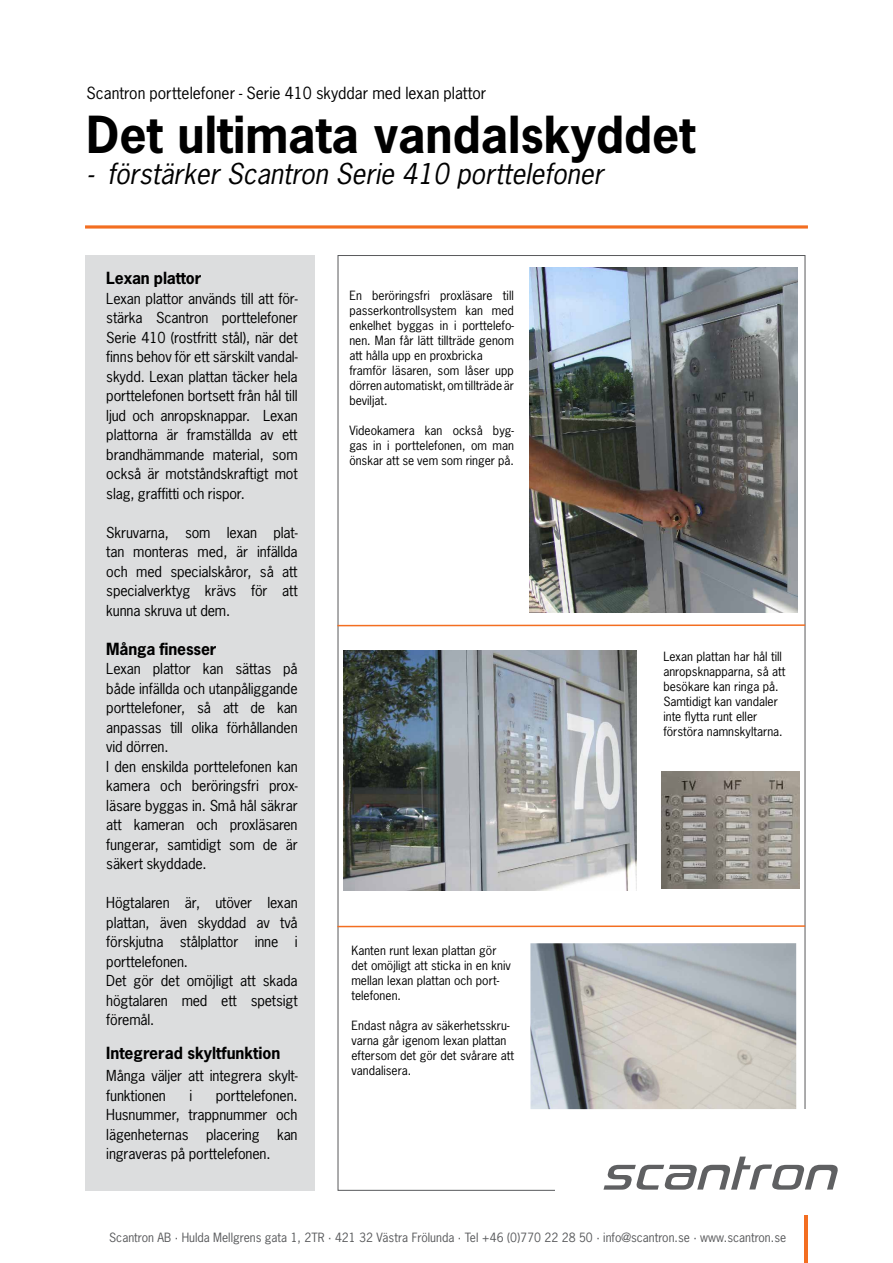
<style>
.page{position:relative;width:893px;height:1263px;background:#fff}
.page>*{position:absolute;margin:0;border:0;box-sizing:border-box;transform-origin:0 0}
.t1{font:700 48px "News Gothic Std";color:#000}
.t2{font:italic 27px "News Gothic Std";color:#000}
.t3{font:15.75px "News Gothic Std";color:#000}
.t4{font:700 15.75px "News Gothic Std";letter-spacing:-.01em;color:#000}
.t5{font:14.25px/19.5px "News Gothic Std";letter-spacing:-.01em;color:#000;text-align:justify}
.t6{font:12px/15px "News Gothic Std";color:#000}
.t7{font:12px "News Gothic Std";color:#58595b}
.s1{font-style:inherit}
</style>
<div class="page">
<div style="left:85px;top:255px;width:230px;height:936px;background:#dcddde"></div>
<svg style="left:85px;top:225px;width:723px;height:4px;background:#f58b4d"></svg>
<svg style="left:337px;top:624px;width:469px;height:3px"></svg>
<svg style="left:337px;top:924px;width:469px;height:4px"></svg>
<img style="left:344px;top:651px;width:292px;height:239px">
<img style="left:529px;top:268px;width:268px;height:344px">
<img style="left:530px;top:943px;width:266px;height:166px">
<img style="left:661px;top:771px;width:138px;height:117px">
<svg style="left:603px;top:1156px;width:235px;height:33px"></svg>
<hr style="left:805px;top:1215px;width:3px;height:48px;background:#f36e21">
<p class="t3" style="left:87px;top:83px;width:401px">Scantron porttelefoner - Serie 410 skyddar med lexan plattor</p>
<h1 class="t1" style="left:87px;top:103px;width:610px">Det ultimata vandalskyddet</h1>
<h2 class="t2" style="left:87px;top:157px;width:524px"><span class="s1">-</span> förstärker Scantron Serie 410 porttelefoner</h2>
<p class="t4" style="left:106px;top:268px;width:97px">Lexan plattor</p>
<p class="t5" style="left:106px;top:289px;width:193px">Lexan plattor används till att för&shy;stärka Scantron porttelefoner Serie 410 (rostfritt stål), när det finns behov för ett särskilt vandal&shy;skydd. Lexan plattan täcker hela porttelefonen bortsett från hål till ljud och anropsknappar. Lexan plattorna är framställda av ett brandhämmande material, som också är motståndskraftigt mot slag, graffitti och rispor.</p>
<p class="t5" style="left:106px;top:523px;width:193px">Skruvarna, som lexan plat&shy;tan monteras med, är infällda och med specialskåror, så att specialverktyg krävs för att kunna skruva ut dem.</p>
<p class="t4" style="left:106px;top:638px;width:112px">Många finesser</p>
<p class="t5" style="left:106px;top:659px;width:193px;text-align:left">Lexan plattor kan sättas på både infällda och utanpåliggande porttelefoner, så att de kan anpassas till olika förhållanden vid dörren.<br>I den enskilda porttelefonen kan kamera och beröringsfri prox&shy;läsare byggas in. Små hål säkrar att kameran och proxläsaren fungerar, samtidigt som de är säkert skyddade.</p>
<p class="t5" style="left:106px;top:893px;width:193px;text-align:left">Högtalaren är, utöver lexan plattan, även skyddad av två förskjutna stålplattor inne i porttelefonen.<br>Det gör det omöjligt att skada högtalaren med ett spetsigt föremål.</p>
<p class="t4" style="left:106px;top:1042px;width:176px">Integrerad skyltfunktion</p>
<p class="t5" style="left:106px;top:1066px;width:193px">Många väljer att integrera skylt&shy;funktionen</p>
<p class="t5" style="left:106px;top:1085px;width:193px;text-indent:110px">porttelefonen.<br>Husnummer, trappnummer och lägenheternas placering kan ingraveras på porttelefonen.</p>
<p class="t5" style="left:189px;top:1085px;width:4px">i</p>
<p class="t6" style="left:349px;top:288px;width:166px">En beröringsfri proxläsare till passerkontrollsystem kan med enkelhet byggas in i porttelefo&shy;nen. Man får lätt tillträde genom att hålla upp en proxbricka framför läsaren, som låser upp dörren automatiskt, om tillträde är beviljat.</p>
<p class="t6" style="left:349px;top:423px;width:166px;text-align:justify">Videokamera kan också byg&shy;gas in i porttelefonen, om man önskar att se vem som ringer på.</p>
<p class="t6" style="left:351px;top:942px;width:161px">Kanten runt lexan plattan gör det omöjligt att sticka in en kniv mellan lexan plattan och port&shy;telefonen.</p>
<p class="t6" style="left:351px;top:1017px;width:164px">Endast några av säkerhetsskru&shy;varna går igenom lexan plattan eftersom det gör det svårare att vandalisera.</p>
<p class="t6" style="left:663px;top:649px;width:124px">Lexan plattan har hål till anropsknapparna, så att besökare kan ringa på.<br>Samtidigt kan vandaler inte flytta runt eller förstöra namnskyltarna.</p>
<p class="t7" style="left:109px;top:1230px;width:678px">Scantron AB · Hulda Mellgrens gata 1, 2TR · 421 32 Västra Frölunda · Tel +46 (0)770 22 28 50 · info@scantron.se · www.scantron.se</p>
</div>
